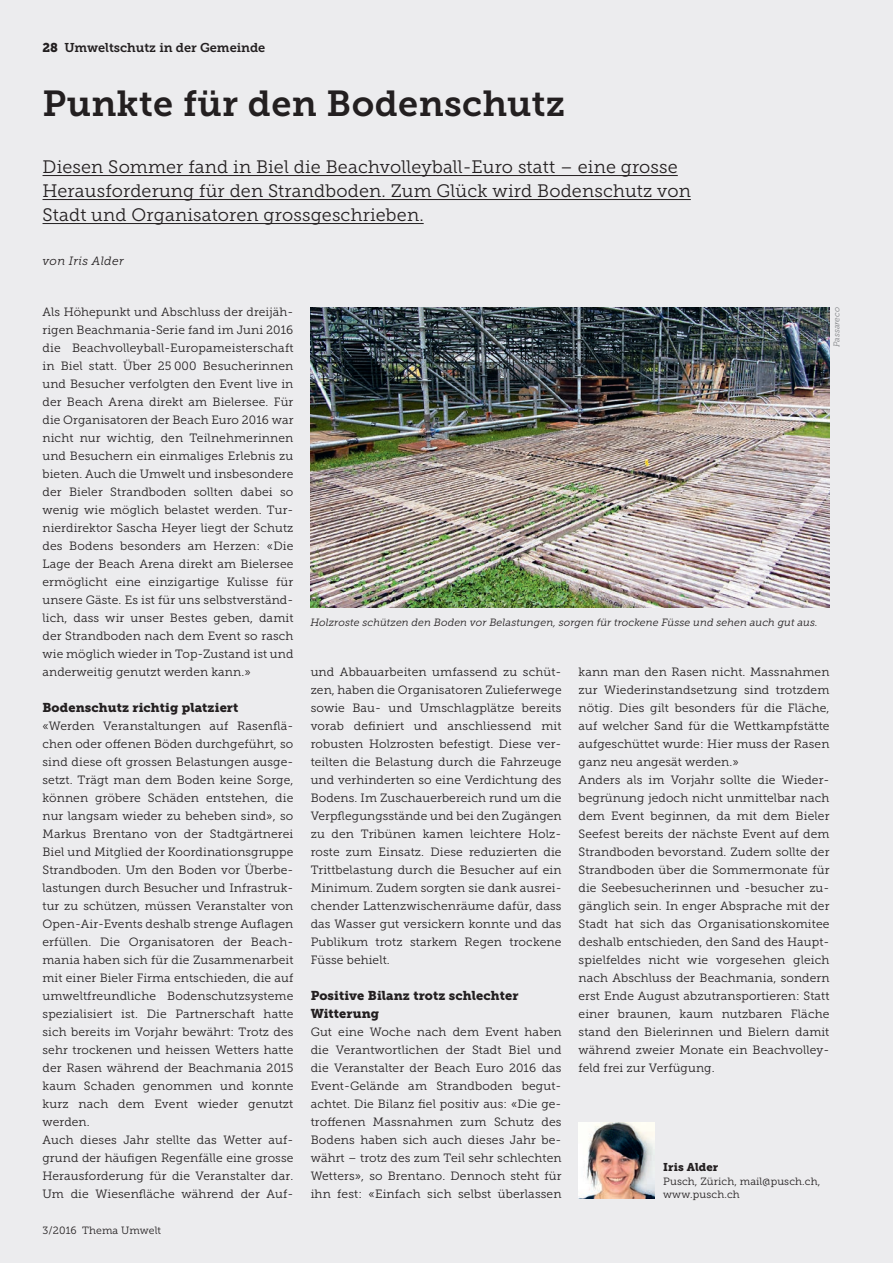
<style>
.page{position:relative;width:893px;height:1263px;background:#ececee}
.page>*{position:absolute;margin:0;border:0;box-sizing:border-box;transform-origin:0 0}
.t1{font:36px "Museo Slab 700";letter-spacing:.01em;color:#231f20}
.t2{font:18px/24px "Museo Slab 300";letter-spacing:.01em;color:#231f20}
.t3{font:12.75px/18px "Museo Slab 900";letter-spacing:.01em;color:#231f20}
.t4{font:12.75px "Museo Slab 700";color:#231f20}
.t5{font:12px/18px "Museo Slab 300";letter-spacing:.01em;color:#231f20;text-align:justify}
.t6{font:italic 12px "Museo Slab 300";letter-spacing:.025em;color:#231f20}
.t7{font:11.25px "Museo Slab 900";letter-spacing:.01em;color:#231f20}
.t8{font:italic 10.5px "Museo Slab 300";letter-spacing:.01em;color:#231f20}
.t9{font:10.5px/13.5px "Museo Slab 300";letter-spacing:.01em;color:#231f20}
.t10{font:italic 8.25px "Museo Slab 300";letter-spacing:.005em;color:#808285}
.s1{font-family:"Museo Slab 900"}
</style>
<div class="page">
<img style="left:579px;top:1122px;width:75px;height:76px">
<hr style="left:43px;top:175px;width:635px;height:1px;background:#231f20">
<hr style="left:43px;top:199px;width:648px;height:1px;background:#231f20">
<hr style="left:43px;top:223px;width:381px;height:1px;background:#231f20">
<img style="left:310px;top:307px;width:519px;height:301px">
<p class="t4" style="left:43px;top:40px;width:224px"><span class="s1">28</span> Umweltschutz in der Gemeinde</p>
<h1 class="t1" style="left:43px;top:83px;width:524px">Punkte für den Bodenschutz</h1>
<h2 class="t2" style="left:43px;top:155px;width:650px">Diesen Sommer fand in Biel die Beachvolleyball-Euro statt – eine grosse<br>Herausforderung für den Strandboden. Zum Glück wird Bodenschutz von<br>Stadt und Organisatoren grossgeschrieben.</h2>
<p class="t6" style="left:43px;top:254px;width:83px">von Iris Alder</p>
<p class="t5" style="left:43px;top:303px;width:252px">Als Höhepunkt und Abschluss der dreijäh&shy;rigen Beachmania-Serie fand im Juni 2016 die Beachvolleyball-Europameisterschaft in Biel statt. Über 25 000 Besucherinnen und Besucher verfolgten den Event live in der Beach Arena direkt am Bielersee. Für die Organisatoren der Beach Euro 2016 war nicht nur wichtig, den Teilnehmerinnen und Besuchern ein einmaliges Erlebnis zu bieten. Auch die Umwelt und insbesondere der Bieler Strandboden sollten dabei so wenig wie möglich belastet werden. Tur&shy;nierdirektor Sascha Heyer liegt der Schutz des Bodens besonders am Herzen: «Die Lage der Beach Arena direkt am Bielersee ermöglicht eine einzigartige Kulisse für unsere Gäste. Es ist für uns selbstverständ&shy;lich, dass wir unser Bestes geben, damit der Strandboden nach dem Event so rasch wie möglich wieder in Top-Zustand ist und anderweitig genutzt werden kann.»</p>
<p class="t3" style="left:43px;top:698px;width:197px">Bodenschutz richtig platziert</p>
<p class="t5" style="left:43px;top:717px;width:252px;text-align:left">«Werden Veranstaltungen auf Rasenflä&shy;chen oder offenen Böden durchgeführt, so sind diese oft grossen Belastungen ausge&shy;setzt. Trägt man dem Boden keine Sorge, können gröbere Schäden entstehen, die nur langsam wieder zu beheben sind», so Markus Brentano von der Stadtgärtnerei Biel und Mitglied der Koordinationsgruppe Strandboden. Um den Boden vor Überbe&shy;lastungen durch Besucher und Infrastruk&shy;tur zu schützen, müssen Veranstalter von Open-Air-Events deshalb strenge Auflagen erfüllen. Die Organisatoren der Beach&shy;mania haben sich für die Zusammenarbeit mit einer Bieler Firma entschieden, die auf umweltfreundliche Bodenschutzsysteme spezialisiert ist. Die Partnerschaft hatte sich bereits im Vorjahr bewährt: Trotz des sehr trockenen und heissen Wetters hatte der Rasen während der Beachmania 2015 kaum Schaden genommen und konnte kurz nach dem Event wieder genutzt werden.<br>Auch dieses Jahr stellte das Wetter auf&shy;grund der häufigen Regenfälle eine grosse Herausforderung für die Veranstalter dar.<br>Um die Wiesenfläche während der Auf-</p>
<p class="t9" style="left:43px;top:1223px;width:120px">3/2016 Thema Umwelt</p>
<p class="t10" style="left:832px;top:347px;width:42px;rotate:-90deg">Passareco</p>
<p class="t8" style="left:310px;top:616px;width:509px">Holzroste schützen den Boden vor Belastungen, sorgen für trockene Füsse und sehen auch gut aus.</p>
<p class="t5" style="left:311px;top:663px;width:252px">und Abbauarbeiten umfassend zu schüt&shy;zen, haben die Organisatoren Zulieferwege sowie Bau- und Umschlagplätze bereits vorab definiert und anschliessend mit robusten Holzrosten befestigt. Diese ver&shy;teilten die Belastung durch die Fahrzeuge und verhinderten so eine Verdichtung des Bodens. Im Zuschauerbereich rund um die Verpflegungsstände und bei den Zugängen zu den Tribünen kamen leichtere Holz&shy;roste zum Einsatz. Diese reduzierten die Trittbelastung durch die Besucher auf ein Minimum. Zudem sorgten sie dank ausrei&shy;chender Lattenzwischenräume dafür, dass das Wasser gut versickern konnte und das Publikum trotz starkem Regen trockene Füsse behielt.</p>
<p class="t3" style="left:311px;top:986px;width:209px">Positive Bilanz trotz schlechter<br>Witterung</p>
<p class="t5" style="left:311px;top:1023px;width:252px">Gut eine Woche nach dem Event haben die Verantwortlichen der Stadt Biel und die Veranstalter der Beach Euro 2016 das Event-Gelände am Strandboden begut&shy;achtet. Die Bilanz fiel positiv aus: «Die ge&shy;troffenen Massnahmen zum Schutz des Bodens haben sich auch dieses Jahr be&shy;währt – trotz des zum Teil sehr schlechten Wetters», so Brentano. Dennoch steht für ihn fest: «Einfach sich selbst überlassen</p>
<p class="t5" style="left:579px;top:663px;width:252px;text-align:left">kann man den Rasen nicht. Massnahmen zur Wiederinstandsetzung sind trotzdem nötig. Dies gilt besonders für die Fläche, auf welcher Sand für die Wettkampfstätte aufgeschüttet wurde: Hier muss der Rasen ganz neu angesät werden.»<br>Anders als im Vorjahr sollte die Wieder&shy;begrünung jedoch nicht unmittelbar nach dem Event beginnen, da mit dem Bieler Seefest bereits der nächste Event auf dem Strandboden bevorstand. Zudem sollte der Strandboden über die Sommermonate für die Seebesucherinnen und -besucher zu&shy;gänglich sein. In enger Absprache mit der Stadt hat sich das Organisationskomitee deshalb entschieden, den Sand des Haupt&shy;spielfeldes nicht wie vorgesehen gleich nach Abschluss der Beachmania, sondern erst Ende August abzutransportieren: Statt einer braunen, kaum nutzbaren Fläche stand den Bielerinnen und Bielern damit während zweier Monate ein Beachvolley&shy;feld frei zur Verfügung.</p>
<p class="t7" style="left:663px;top:1160px;width:57px">Iris Alder</p>
<p class="t9" style="left:663px;top:1174px;width:159px">Pusch, Zürich, mail@pusch.ch, www.pusch.ch</p>
</div>
